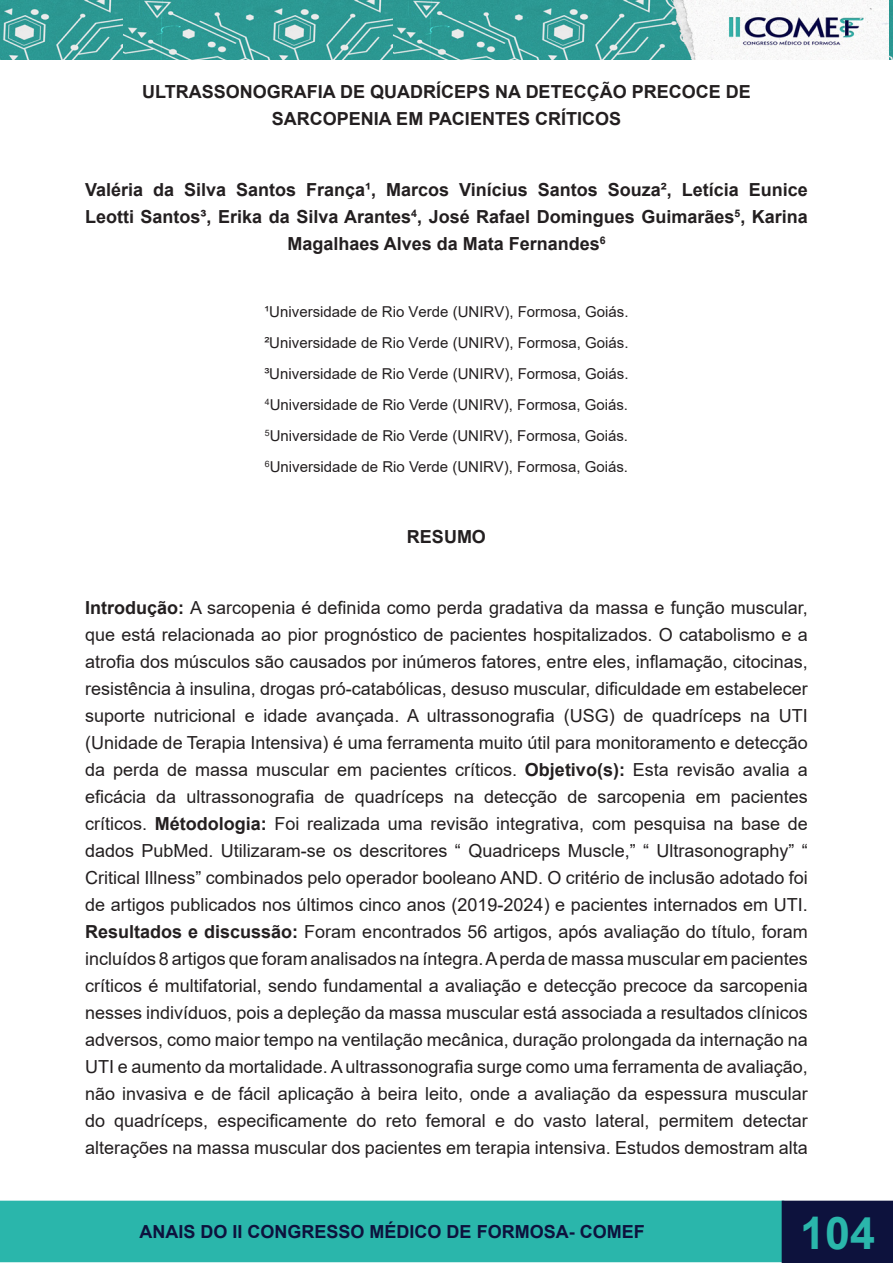
<style>
.page{position:relative;width:893px;height:1263px;background:#fff}
.page>*{position:absolute;margin:0;border:0;box-sizing:border-box;transform-origin:0 0}
.t1{font:700 45px "Arial";color:#2ab6ab}
.t2{font:18px/27px "Arial";color:#231f20;text-align:justify}
.t3{font:700 18px/27px "Arial";color:#231f20;text-align:center}
.t4{font:700 18px "Arial";color:#0d123d}
.t5{font:15px "Arial";color:#231f20}
.s1{font-weight:700}
</style>
<div class="page">
<img style="left:0;top:0;width:890px;height:60px">
<img style="left:890px;top:0;width:3px;height:60px">
<div style="left:1px;top:1201px;width:782px;height:60px;background:#2ab6ab"></div>
<div style="left:0;top:1201px;width:784px;height:61px;border:2px solid #2ab6ab"></div>
<div style="left:782px;top:1201px;width:111px;height:62px;background:#0d123d"></div>
<p class="t3" style="left:142px;top:79px;width:610px">ULTRASSONOGRAFIA DE QUADRÍCEPS NA DETECÇÃO PRECOCE DE<br>SARCOPENIA EM PACIENTES CRÍTICOS</p>
<p class="t3" style="left:85px;top:177px;width:724px">Valéria da Silva Santos França¹, Marcos Vinícius Santos Souza², Letícia Eunice<br>Leotti Santos³, Erika da Silva Arantes<sup>4</sup>, José Rafael Domingues Guimarães<sup>5</sup>, Karina<br>Magalhaes Alves da Mata Fernandes<sup>6</sup></p>
<p class="t5" style="left:264px;top:301px;width:366px">¹Universidade de Rio Verde (UNIRV), Formosa, Goiás.</p>
<p class="t5" style="left:264px;top:332px;width:366px">²Universidade de Rio Verde (UNIRV), Formosa, Goiás.</p>
<p class="t5" style="left:264px;top:363px;width:366px">³Universidade de Rio Verde (UNIRV), Formosa, Goiás.</p>
<p class="t5" style="left:265px;top:394px;width:365px"><sup>4</sup>Universidade de Rio Verde (UNIRV), Formosa, Goiás.</p>
<p class="t5" style="left:265px;top:425px;width:365px"><sup>5</sup>Universidade de Rio Verde (UNIRV), Formosa, Goiás.</p>
<p class="t5" style="left:265px;top:456px;width:365px"><sup>6</sup>Universidade de Rio Verde (UNIRV), Formosa, Goiás.</p>
<p class="t3" style="left:407px;top:523px;width:81px">RESUMO</p>
<p class="t2" style="left:85px;top:594px;width:724px"><span class="s1">Introdução:</span> A sarcopenia é definida como perda gradativa da massa e função muscular, que está relacionada ao pior prognóstico de pacientes hospitalizados. O catabolismo e a atrofia dos músculos são causados por inúmeros fatores, entre eles, inflamação, citocinas, resistência à insulina, drogas pró-catabólicas, desuso muscular, dificuldade em estabelecer suporte nutricional e idade avançada. A ultrassonografia (USG) de quadríceps na UTI (Unidade de Terapia Intensiva) é uma ferramenta muito útil para monitoramento e detecção da perda de massa muscular em pacientes críticos. <span class="s1">Objetivo(s):</span> Esta revisão avalia a eficácia da ultrassonografia de quadríceps na detecção de sarcopenia em pacientes críticos. <span class="s1">Métodologia:</span> Foi realizada uma revisão integrativa, com pesquisa na base de dados PubMed. Utilizaram-se os descritores “ Quadriceps Muscle,” “ Ultrasonography” “ Critical Illness” combinados pelo operador booleano AND. O critério de inclusão adotado foi de artigos publicados nos últimos cinco anos (2019-2024) e pacientes internados em UTI.<br><span class="s1">Resultados e discussão:</span> Foram encontrados 56 artigos, após avaliação do título, foram incluídos 8 artigos que foram analisados na íntegra. A perda de massa muscular em pacientes críticos é multifatorial, sendo fundamental a avaliação e detecção precoce da sarcopenia nesses indivíduos, pois a depleção da massa muscular está associada a resultados clínicos adversos, como maior tempo na ventilação mecânica, duração prolongada da internação na UTI e aumento da mortalidade. A ultrassonografia surge como uma ferramenta de avaliação, não invasiva e de fácil aplicação à beira leito, onde a avaliação da espessura muscular do quadríceps, especificamente do reto femoral e do vasto lateral, permitem detectar alterações na massa muscular dos pacientes em terapia intensiva. Estudos demostram alta</p>
<p class="t4" style="left:140px;top:1219px;width:507px">ANAIS DO II CONGRESSO MÉDICO DE FORMOSA- COMEF</p>
<h1 class="t1" style="left:800px;top:1201px;width:77px">104</h1>
</div>
